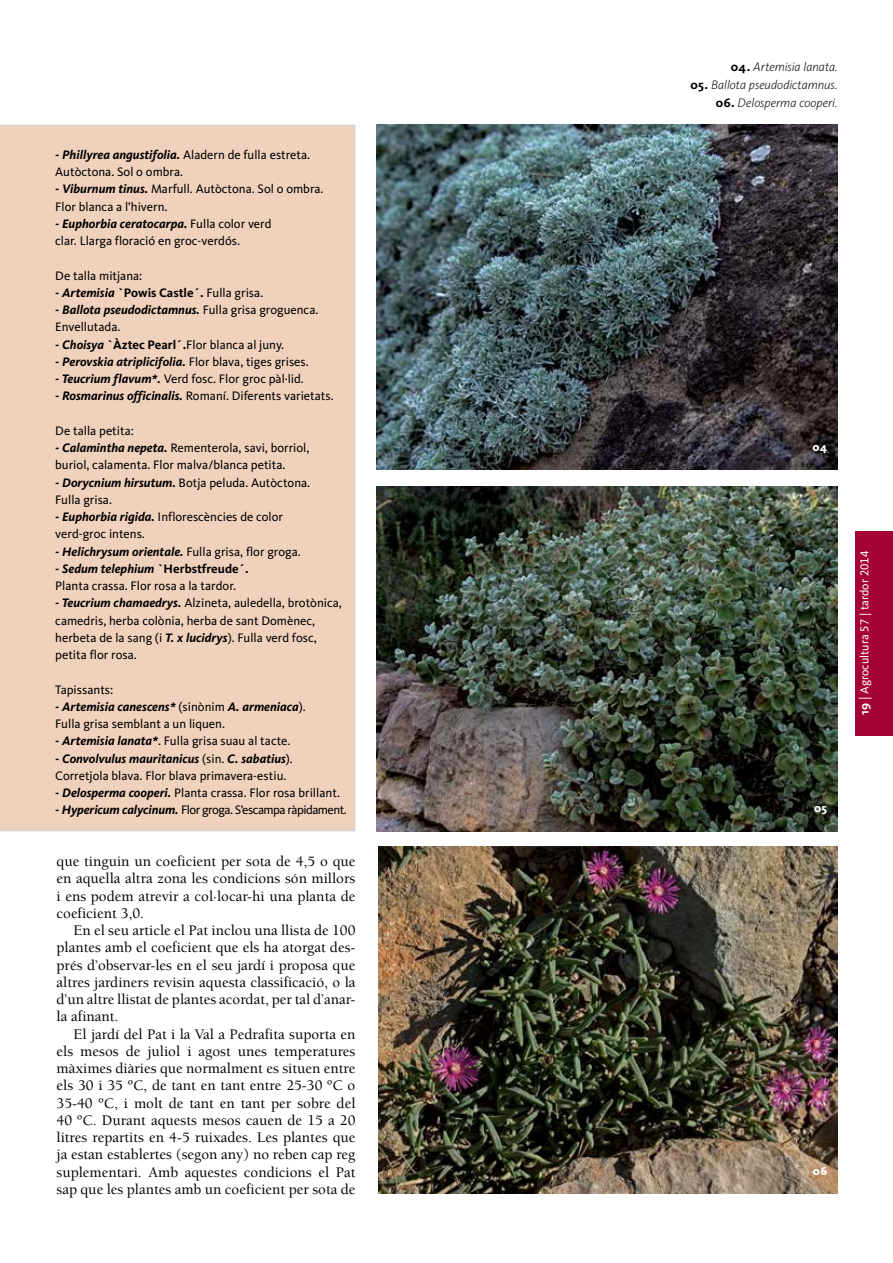
<style>
.page{position:relative;width:893px;height:1263px;background:#fff}
.page>*{position:absolute;margin:0;border:0;box-sizing:border-box;transform-origin:0 0}
.t1{font:500 15px/17.2px "Berkeley";color:#000;text-align:justify}
.t2{font:12.75px/17.2px "Kievit OT";color:#000}
.t3{font:italic 700 12.75px "Kievit OT";color:#000}
.t4{font:italic 300 12.75px "Kievit OT";color:#000}
.t5{font:12.75px "Kievit OT";letter-spacing:-.04em;color:#000}
.t6{font:700 12.75px "Kievit OT";color:#000}
.t7{font:12px "Kievit OT";color:#fff}
.t8{font:800 12px "Kievit OT";color:#fff}
.s1{font-weight:700;font-style:italic}
.s2{font-style:italic}
.s3{font-weight:400}
.s4{font-weight:700}
.s5{font-weight:400;font-style:normal}
.s6{font-weight:700;font-style:normal}
.s7{font-weight:700;font-size:12.75px}
.s8{font-size:12.75px}
</style>
<div class="page">
<div style="left:855px;top:531px;width:38px;height:205px;background:#a50235"></div>
<img style="left:376px;top:124px;width:462px;height:346px">
<img style="left:377px;top:487px;width:461px;height:345px">
<img style="left:378px;top:846px;width:460px;height:347px">
<div style="left:0;top:125px;width:355px;height:706px;background:#f0d1bc"></div>
<p class="t2" style="left:55px;top:146px;width:256px"><span class="s1">- Phillyrea angustifolia.</span> Aladern de fulla estreta.<br>Autòctona. Sol o ombra.</p>
<p class="t2" style="left:55px;top:180px;width:270px"><span class="s1">- Viburnum tinus.</span> Marfull. Autòctona. Sol o ombra.<br>Flor blanca a l’hivern.</p>
<p class="t2" style="left:55px;top:215px;width:218px"><span class="s1">- Euphorbia ceratocarpa.</span> Fulla color verd clar. Llarga floració en groc-verdós.</p>
<p class="t2" style="left:55px;top:267px;width:89px">De talla mitjana:</p>
<p class="t6" style="left:55px;top:285px;width:210px"><span class="s2">- Artemisia</span> `Powis Castle´. <span class="s3">Fulla grisa.</span></p>
<p class="t2" style="left:55px;top:301px;width:265px"><span class="s1">- Ballota pseudodictamnus.</span> Fulla grisa groguenca.<br>Envellutada.</p>
<p class="t2" style="left:55px;top:336px;width:230px"><span class="s1">- Choisya</span> <span class="s4">`Àztec Pearl´.</span>Flor blanca al juny.</p>
<p class="t3" style="left:55px;top:354px;width:255px">- Perovskia atriplicifolia. <span class="s5">Flor blava, tiges grises.</span></p>
<p class="t2" style="left:55px;top:370px;width:250px"><span class="s1">- Teucrium flavum*.</span> Verd fosc. Flor groc pàl·lid.</p>
<p class="t2" style="left:55px;top:387px;width:280px"><span class="s1">- Rosmarinus officinalis.</span> Romaní. Diferents varietats.</p>
<p class="t2" style="left:55px;top:422px;width:80px">De talla petita:</p>
<p class="t2" style="left:55px;top:439px;width:256px"><span class="s1">- Calamintha nepeta.</span> Rementerola, savi, borriol, buriol, calamenta. Flor malva/blanca petita.</p>
<p class="t2" style="left:55px;top:474px;width:256px"><span class="s1">- Dorycnium hirsutum.</span> Botja peluda. Autòctona.<br>Fulla grisa.</p>
<p class="t2" style="left:55px;top:508px;width:229px"><span class="s1">- Euphorbia rigida.</span> Inflorescències de color verd-groc intens.</p>
<p class="t3" style="left:55px;top:544px;width:247px">- Helichrysum orientale. <span class="s5">Fulla grisa, flor groga.</span></p>
<p class="t2" style="left:55px;top:560px;width:195px"><span class="s1">- Sedum telephium</span> <span class="s4">`Herbstfreude´.<br></span>Planta crassa. Flor rosa a la tardor.</p>
<p class="t2" style="left:55px;top:594px;width:288px"><span class="s1">- Teucrium chamaedrys.</span> Alzineta, auledella, brotònica, camedris, herba colònia, herba de sant Domènec, herbeta de la sang (i <span class="s1">T. x lucidrys</span>). Fulla verd fosc, petita flor rosa.</p>
<p class="t2" style="left:55px;top:681px;width:59px">Tapissants:</p>
<p class="t2" style="left:55px;top:698px;width:252px"><span class="s1">- Artemisia canescens*</span> (sinònim <span class="s1">A. armeniaca</span>).<br>Fulla grisa semblant a un liquen.</p>
<p class="t2" style="left:55px;top:732px;width:237px"><span class="s1">- Artemisia lanata*</span>. Fulla grisa suau al tacte.</p>
<p class="t2" style="left:55px;top:750px;width:239px"><span class="s1">- Convolvulus mauritanicus</span> (sin. <span class="s1">C. sabatius</span>).<br>Corretjola blava. Flor blava primavera-estiu.</p>
<p class="t2" style="left:55px;top:784px;width:286px"><span class="s1">- Delosperma cooperi.</span> Planta crassa. Flor rosa brillant.</p>
<p class="t5" style="left:55px;top:802px;width:293px"><span class="s1">- Hypericum calycinum.</span> Flor groga. S’escampa ràpidament.</p>
<p class="t1" style="left:57px;top:853px;width:300px">que tinguin un coeficient per sota de 4,5 o que en aquella altra zona les condicions són millors i ens podem atrevir a col·locar-hi una planta de coeficient 3,0.</p>
<p class="t1" style="left:57px;top:922px;width:300px;text-indent:17px">En el seu article el Pat inclou una llista de 100 plantes amb el coeficient que els ha atorgat des&shy;prés d’observar-les en el seu jardí i proposa que altres jardiners revisin aquesta classificació, o la d’un altre llistat de plantes acordat, per tal d’anar&shy;la afinant.</p>
<p class="t1" style="left:57px;top:1025px;width:300px;text-indent:17px">El jardí del Pat i la Val a Pedrafita suporta en els mesos de juliol i agost unes temperatures màximes diàries que normalment es situen entre els 30 i 35 ºC, de tant en tant entre 25-30 ºC o 35-40 ºC, i molt de tant en tant per sobre del 40 ºC. Durant aquests mesos cauen de 15 a 20 litres repartits en 4-5 ruixades. Les plantes que ja estan establertes (segon any) no reben cap reg suplementari. Amb aquestes condicions el Pat sap que les plantes amb un coeficient per sota de</p>
<p class="t4" style="left:731px;top:59px;width:108px"><span class="s6">04.</span> Artemisia lanata.</p>
<p class="t4" style="left:690px;top:77px;width:149px"><span class="s6">05.</span> Ballota pseudodictamnus.</p>
<p class="t4" style="left:716px;top:95px;width:123px"><span class="s6">06.</span> Delosperma cooperi.</p>
<p class="t8" style="left:812px;top:440px;width:16px">04</p>
<p class="t7" style="left:857px;top:715px;width:165px;rotate:-90deg"><span class="s7">19</span> <span class="s8">|</span> Agrocultura 57 | tardor 2014</p>
<p class="t8" style="left:814px;top:800px;width:14px">05</p>
<p class="t8" style="left:813px;top:1163px;width:16px">06</p>
</div>
